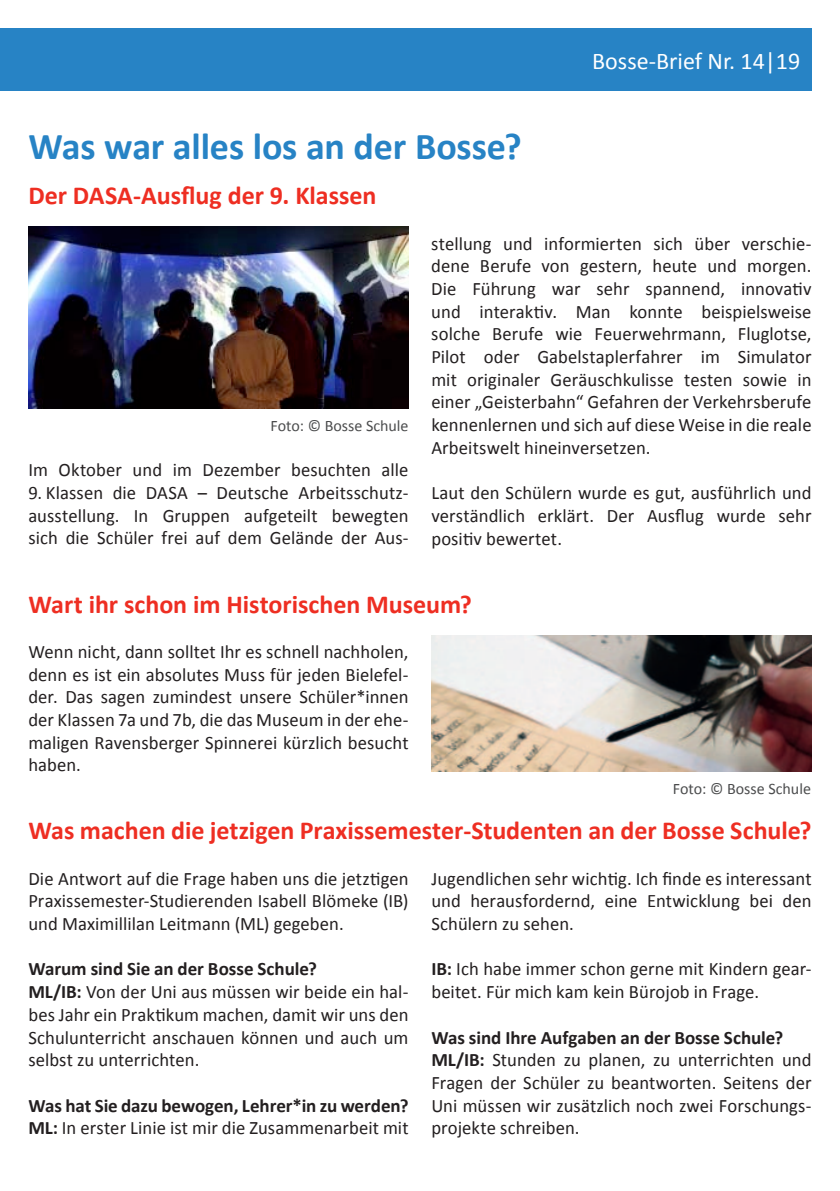
<style>
.page{position:relative;width:840px;height:1191px;background:#fff}
.page>*{position:absolute;margin:0;border:0;box-sizing:border-box;transform-origin:0 0}
.t1{font:700 38px "Calibri";letter-spacing:-.005em;color:#2783c5}
.t2{font:700 26px "Calibri";letter-spacing:-.005em;color:#ee2e22}
.t3{font:24px "Calibri";color:#fff}
.t4{font:19px/22.6px "Calibri";letter-spacing:.005em;color:#231f20;text-align:justify}
.t5{font:700 19px/22.6px "Calibri";letter-spacing:-.005em;color:#231f20}
.t6{font:16px "Calibri";color:#4b4c4d}
.s1{font-weight:700}
.s2{font-weight:400}
</style>
<div class="page">
<div style="left:0;top:28px;width:811px;height:63px;background:#2783c5"></div>
<img style="left:28px;top:227px;width:380px;height:181px">
<img style="left:431px;top:635px;width:380px;height:136px">
<h1 class="t1" style="left:28px;top:122px;width:494px">Was war alles los an der Bosse?</h1>
<h2 class="t2" style="left:28px;top:179px;width:349px">Der DASA-Ausflug der 9. Klassen</h2>
<p class="t3" style="left:592px;top:45px;width:209px">Bosse-Brief Nr. 14|19</p>
<p class="t6" style="left:270px;top:415px;width:139px">Foto: © Bosse Schule</p>
<p class="t4" style="left:28px;top:459px;width:381px">Im Oktober und im Dezember besuchten alle</p>
<p class="t4" style="left:28px;top:481px;width:381px">9. Klassen die DASA – Deutsche Arbeitsschutz&shy;ausstellung. In Gruppen aufgeteilt bewegten sich die Schüler frei auf dem Gelände der Aus-</p>
<p class="t4" style="left:431px;top:232px;width:381px">stellung und informierten sich über verschie&shy;dene Berufe von gestern, heute und morgen.<br>Die Führung war sehr spannend, -innovativ und interaktiv. Man konnte beispielsweise solche Berufe wie Feuerwehrmann, Fluglotse, Pilot oder Gabelstaplerfahrer im Simulator mit originaler Geräuschkulisse testen sowie in einer „Geisterbahn“ Gefahren der Verkehrsberufe kennenlernen und sich auf diese Weise in die reale Arbeitswelt hineinversetzen.</p>
<p class="t4" style="left:431px;top:481px;width:381px">Laut den Schülern wurde es gut, ausführlich und verständlich -erklärt. Der Ausflug wurde sehr positiv bewertet.</p>
<h2 class="t2" style="left:28px;top:587px;width:445px">Wart ihr schon im Historischen Museum?</h2>
<p class="t4" style="left:28px;top:640px;width:381px">Wenn nicht, dann solltet Ihr es schnell nachholen, denn es ist ein absolutes Muss für jeden Bielefel&shy;der. Das sagen zumindest unsere Schüler*innen der Klassen 7a und 7b, die das Museum in der ehe&shy;maligen Ravensberger Spinnerei kürzlich besucht haben.</p>
<p class="t6" style="left:672px;top:778px;width:139px">Foto: © Bosse Schule</p>
<h2 class="t2" style="left:28px;top:814px;width:784px">Was machen die jetzigen Praxissemester-Studenten an der Bosse Schule?</h2>
<p class="t4" style="left:28px;top:867px;width:381px">Die Antwort auf die Frage haben uns die -jetztigen Praxissemester-Studierenden Isabell Blömeke (IB) und Maximillilan Leitmann (ML) gegeben.</p>
<p class="t4" style="left:28px;top:958px;width:381px;text-align:left"><span class="s1">Warum sind Sie an der Bosse Schule?<br>ML/IB:</span> Von der Uni aus müssen wir beide ein hal&shy;bes Jahr ein Praktikum machen, damit wir uns den Schulunterricht anschauen können und auch um selbst zu unterrichten.</p>
<p class="t5" style="left:28px;top:1094px;width:381px">Was hat Sie dazu bewogen, Lehrer*in zu werden?<br>ML: <span class="s2">In erster Linie ist mir die -Zusammenarbeit mit</span></p>
<p class="t4" style="left:431px;top:867px;width:381px">Jugendlichen sehr wichtig. Ich -finde es interessant und herausfordernd, eine Entwicklung bei den Schülern zu sehen.</p>
<p class="t4" style="left:431px;top:958px;width:381px"><span class="s1">IB:</span> Ich habe immer schon gerne mit Kindern gear&shy;beitet. Für mich kam kein Bürojob in Frage.</p>
<p class="t4" style="left:431px;top:1026px;width:381px;text-align:left"><span class="s1">Was sind Ihre Aufgaben an der Bosse Schule?<br>ML/IB:</span> Stunden zu planen, zu unterrichten und Fragen der Schüler zu beantworten. Seitens der Uni müssen wir zusätzlich noch zwei Forschungs&shy;projekte schreiben.</p>
</div>
